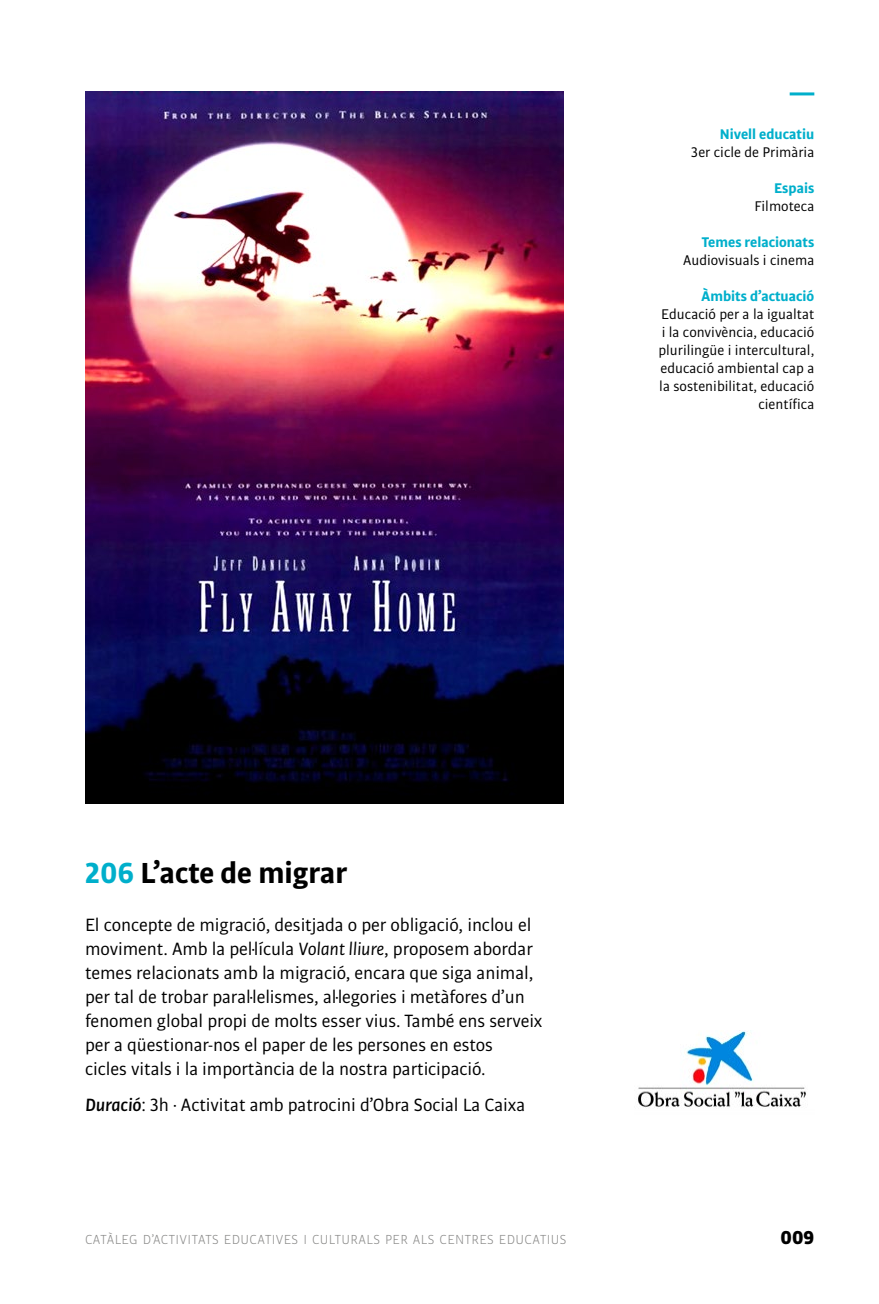
<style>
.page{position:relative;width:879px;height:1304px;background:#fff}
.page>*{position:absolute;margin:0;border:0;box-sizing:border-box;transform-origin:0 0}
.t1{font:700 31px "Bulo";color:#000}
.t2{font:900 20px "Bulo";color:#000}
.t3{font:19px/24px "Bulo";letter-spacing:-.005em;color:#000}
.t4{font:15px/18px "Bulo";color:#000;text-align:right}
.t5{font:700 15px "Bulo";color:#00afcb}
.t6{font:300 14px "Bulo";letter-spacing:.03em;color:#878786}
.s1{color:#00afcb}
.s2{font-style:italic}
.s3{font-weight:500;font-style:italic}
</style>
<div class="page">
<hr style="left:789px;top:92px;width:25px;height:3px;background:#00afcb">
<img style="left:85px;top:91px;width:479px;height:713px">
<img style="left:638px;top:1030px;width:168px;height:78px">
<p class="t5" style="left:720px;top:125px;width:96px">Nivell educatiu</p>
<p class="t4" style="left:691px;top:143px;width:124px">3er cicle de Primària</p>
<p class="t5" style="left:774px;top:179px;width:42px">Espais</p>
<p class="t4" style="left:754px;top:197px;width:61px">Filmoteca</p>
<p class="t5" style="left:701px;top:233px;width:114px">Temes relacionats</p>
<p class="t4" style="left:683px;top:251px;width:133px">Audiovisuals i cinema</p>
<p class="t5" style="left:701px;top:287px;width:114px">Àmbits d’actuació</p>
<p class="t4" style="left:658px;top:305px;width:157px">Educació per a la igualtat i la convivència, educació plurilingüe i intercultural, educació ambiental cap a la sostenibilitat, educació científica</p>
<h1 class="t1" style="left:85px;top:853px;width:264px"><span class="s1">206</span> L’acte de migrar</h1>
<p class="t3" style="left:85px;top:913px;width:459px">El concepte de migració, desitjada o per obligació, inclou el moviment. Amb la pel·lícula <span class="s2">Volant lliure</span>, proposem abordar temes relacionats amb la migració, encara que siga animal, per tal de trobar paral·lelismes, al·legories i metàfores d’un fenomen global propi de molts esser vius. També ens serveix per a qüestionar-nos el paper de les persones en estos<br>cicles vitals i la importància de la nostra participació.</p>
<p class="t3" style="left:85px;top:1093px;width:442px"><span class="s3">Duració</span>: 3h · Activitat amb patrocini d’Obra Social La Caixa</p>
<p class="t6" style="left:85px;top:1230px;width:483px">CATÀLEG D’ACTIVITATS EDUCATIVES I CULTURALS PER ALS CENTRES EDUCATIUS</p>
<p class="t2" style="left:780px;top:1224px;width:35px">009</p>
</div>
